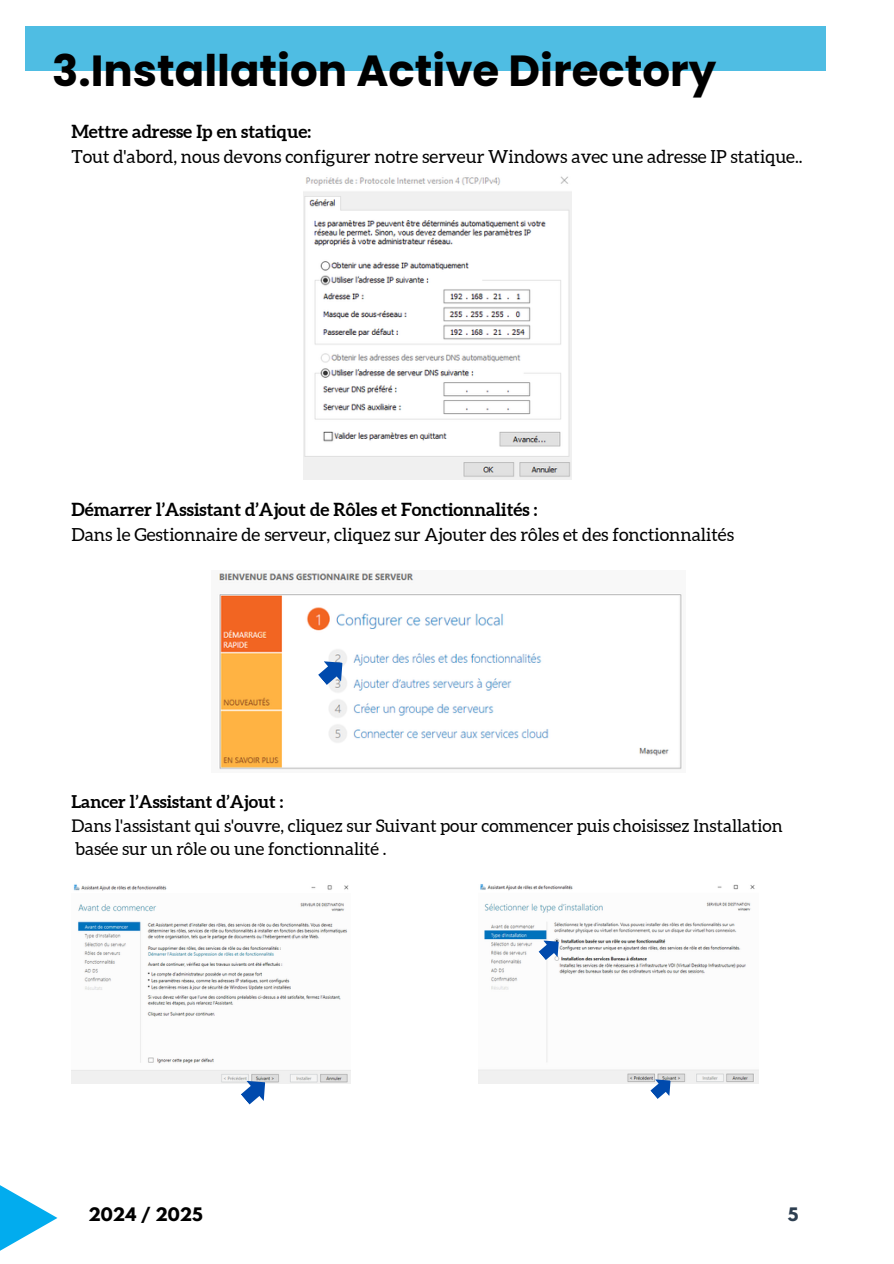
<style>
.page{position:relative;width:894px;height:1264px;background:#fff}
.page>*{position:absolute;margin:0;border:0;box-sizing:border-box;transform-origin:0 0}
.t1{font:700 43.5px "Poppins";color:#000}
.t2{font:18px "Aleo";color:#000}
.t3{font:700 18px "Aleo";color:#000}
.t4{font:17.55px "Aleo";color:#000}
.t5{font:700 17.55px "Aleo";color:#000}
.t6{font:700 16.5px "League Spartan";color:#000}
.t7{font:700 16.5px "League Spartan";color:#2e3f51}
</style>
<div class="page">
<svg style="left:0;top:1185px;width:57px;height:66px"></svg>
<div style="left:25px;top:26px;width:800px;height:45px;background:#4fbde3"></div>
<img style="left:303px;top:176px;width:268px;height:304px">
<img style="left:219px;top:573px;width:463px;height:197px">
<img style="left:71px;top:884px;width:279px;height:199px">
<svg style="left:318px;top:661px;width:24px;height:24px"></svg>
<svg style="left:240px;top:1080px;width:25px;height:24px"></svg>
<img style="left:478px;top:884px;width:280px;height:199px">
<svg style="left:538px;top:940px;width:20px;height:20px"></svg>
<svg style="left:650px;top:1079px;width:20px;height:20px"></svg>
<p class="t1" style="left:52px;top:40px;width:665px">3.Installation Active Directory</p>
<p class="t3" style="left:71px;top:121px;width:241px">Mettre adresse Ip en statique:</p>
<p class="t2" style="left:71px;top:146px;width:732px">Tout d'abord, nous devons configurer notre serveur Windows avec une adresse IP statique..</p>
<p class="t3" style="left:71px;top:499px;width:467px">Démarrer l’Assistant d’Ajout de Rôles et Fonctionnalités :</p>
<p class="t2" style="left:71px;top:524px;width:664px">Dans le Gestionnaire de serveur, cliquez sur Ajouter des rôles et des fonctionnalités</p>
<p class="t5" style="left:71px;top:791px;width:213px">Lancer l’Assistant d’Ajout :</p>
<p class="t4" style="left:71px;top:815px;width:712px">Dans l'assistant qui s'ouvre, cliquez sur Suivant pour commencer puis choisissez Installation</p>
<p class="t4" style="left:75px;top:839px;width:313px">basée sur un rôle ou une fonctionnalité .</p>
<p class="t6" style="left:88px;top:1206px;width:116px">2024 / 2025</p>
<h2 class="t7" style="left:787px;top:1206px;width:12px">5</h2>
</div>
